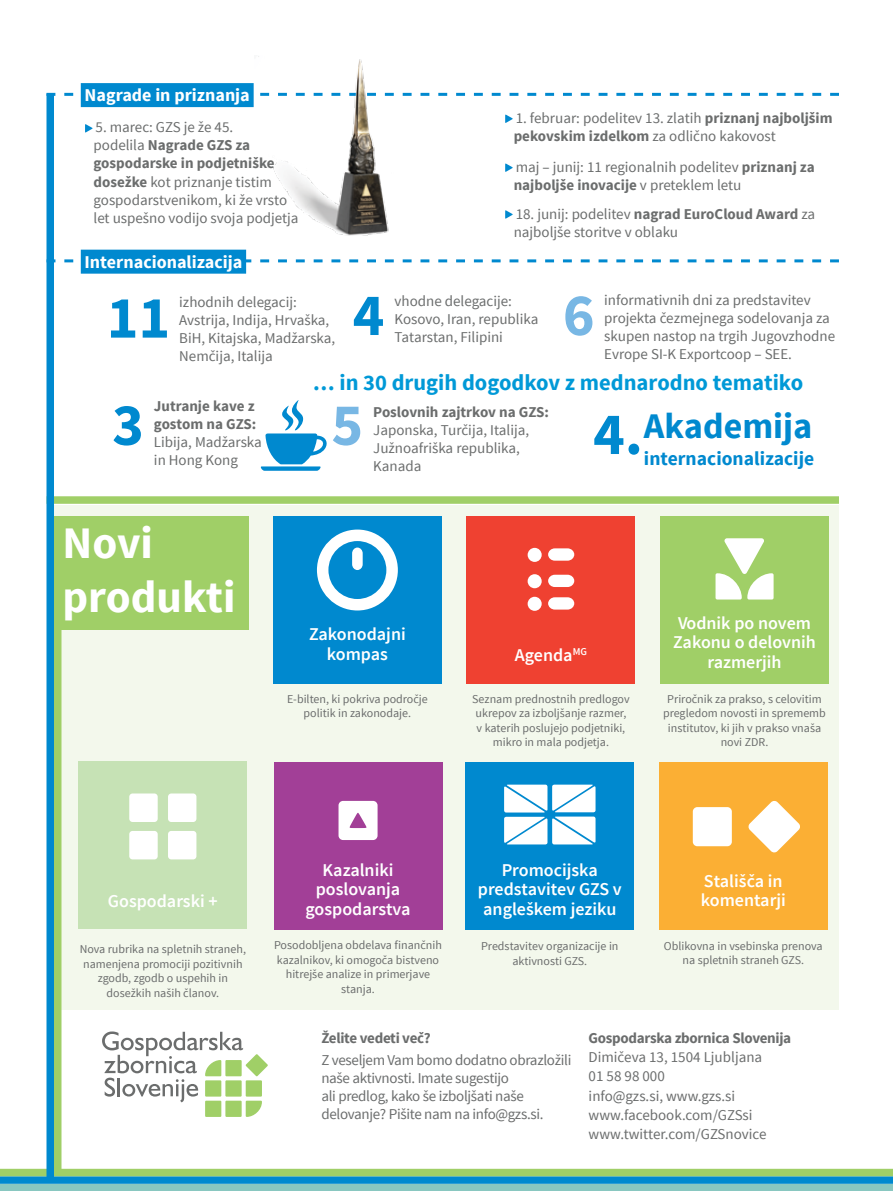
<style>
.page{position:relative;width:893px;height:1191px;background:#fff}
.page>*{position:absolute;margin:0;border:0;box-sizing:border-box;transform-origin:0 0}
.t1{font:700 60px "Source Sans Pro";color:#0089cf}
.t2{font:700 60px "Source Sans Pro";color:#78b7e4}
.t3{font:700 45px/54px "Source Sans Pro";color:#fff}
.t4{font:700 36px "Source Sans Pro";color:#0089cf}
.t5{font:700 22.5px "Source Sans Pro";color:#0099d7}
.t6{font:700 19.5px "Source Sans Pro";color:#0089cf}
.t7{font:600 18px/19.5px "Source Sans Pro";color:#fff;text-align:center}
.t8{font:700 18px "Source Sans Pro";color:#fff}
.t9{font:15px/18px "Source Sans Pro";color:#6b6d6d}
.t10{font:15px/18px "Source Sans Pro";letter-spacing:-.02em;color:#6b6d6d}
.t11{font:700 15px/18px "Source Sans Pro";color:#6b6d6d}
.t12{font:700 15px "Source Sans Pro";letter-spacing:-.02em;color:#6b6d6d}
.t13{font:12px/14.4px "Source Sans Pro";color:#6b6d6d;text-align:center}
.s1{font-weight:700}
.s2{font-size:60px}
</style>
<div class="page">
<div style="left:54px;top:505px;width:785px;height:504px;background:#f3f8ec"></div>
<svg style="left:102px;top:1031px;width:141px;height:71px"></svg>
<div style="left:225px;top:1100px;width:17px;height:17px;background:#a0cf67"></div>
<svg style="left:246px;top:1100px;width:16px;height:17px"></svg>
<div style="left:205px;top:1100px;width:16px;height:17px;background:#a0cf67"></div>
<svg style="left:246px;top:1054px;width:22px;height:22px"></svg>
<div style="left:205px;top:1080px;width:16px;height:16px;background:#a0cf67"></div>
<div style="left:246px;top:1080px;width:16px;height:16px;background:#a0cf67"></div>
<div style="left:225px;top:1080px;width:17px;height:16px;background:#a0cf67"></div>
<div style="left:225px;top:1060px;width:17px;height:16px;background:#a0cf67"></div>
<svg style="left:205px;top:1060px;width:16px;height:16px"></svg>
<div style="left:467px;top:516px;width:168px;height:167px;background:#ef4131"></div>
<svg style="left:548px;top:548px;width:26px;height:12px"></svg>
<div style="left:528px;top:548px;width:14px;height:14px;background:#fff;border-radius:50%"></div>
<svg style="left:548px;top:597px;width:26px;height:12px"></svg>
<div style="left:528px;top:597px;width:14px;height:14px;background:#fff;border-radius:50%"></div>
<svg style="left:548px;top:575px;width:26px;height:12px"></svg>
<div style="left:528px;top:574px;width:14px;height:14px;background:#fff;border-radius:50%"></div>
<div style="left:466px;top:762px;width:168px;height:168px;background:#0089cf"></div>
<svg style="left:504px;top:784px;width:91px;height:60px;background:#cde7f5"></svg>
<div style="left:79px;top:761px;width:168px;height:168px;background:#c6e2b5"></div>
<div style="left:129px;top:793px;width:29px;height:29px;background:#fff;border-radius:3px"></div>
<div style="left:168px;top:793px;width:28px;height:29px;background:#fff;border-radius:3px"></div>
<div style="left:129px;top:831px;width:29px;height:28px;background:#fff;border-radius:3px"></div>
<div style="left:168px;top:831px;width:28px;height:28px;background:#fff;border-radius:3px"></div>
<div style="left:660px;top:516px;width:169px;height:167px;background:#a0cf67"></div>
<svg style="left:724px;top:538px;width:40px;height:36px"></svg>
<svg style="left:715px;top:573px;width:27px;height:26px"></svg>
<svg style="left:747px;top:573px;width:27px;height:26px"></svg>
<div style="left:659px;top:762px;width:168px;height:168px;background:#fbaf34"></div>
<div style="left:693px;top:807px;width:39px;height:39px;background:#fff;border-radius:5px"></div>
<svg style="left:748px;top:801px;width:52px;height:52px"></svg>
<div style="left:273px;top:516px;width:169px;height:167px;background:#0089cf"></div>
<svg style="left:317px;top:529px;width:81px;height:81px"></svg>
<div style="left:274px;top:762px;width:168px;height:168px;background:#a23f97"></div>
<svg style="left:339px;top:801px;width:39px;height:39px;background:#f4e8f2"></svg>
<div style="left:54px;top:516px;width:194px;height:113px;background:#a0cf67"></div>
<div style="left:0;top:1183px;width:893px;height:8px;background:#89c7c0"></div>
<div style="left:0;top:1176px;width:893px;height:7px;background:#0089cf"></div>
<div style="left:0;top:1168px;width:893px;height:8px;background:#a0cf67"></div>
<div style="left:54px;top:541px;width:8px;height:631px;background:#a0cf67"></div>
<svg style="left:54px;top:259px;width:785px;height:3px"></svg>
<div style="left:47px;top:496px;width:792px;height:8px;background:#a0cf67"></div>
<div style="left:81px;top:250px;width:165px;height:24px;background:#0089cf"></div>
<svg style="left:260px;top:400px;width:67px;height:71px"></svg>
<svg style="left:46px;top:93px;width:793px;height:3px"></svg>
<svg style="left:505px;top:163px;width:8px;height:9px"></svg>
<svg style="left:505px;top:210px;width:8px;height:9px"></svg>
<svg style="left:505px;top:115px;width:8px;height:8px"></svg>
<img style="left:254px;top:56px;width:141px;height:180px">
<svg style="left:85px;top:124px;width:8px;height:8px"></svg>
<div style="left:81px;top:83px;width:173px;height:24px;background:#0089cf"></div>
<div style="left:46px;top:94px;width:8px;height:1086px;background:#0089cf"></div>
<p class="t8" style="left:85px;top:84px;width:167px">Nagrade in priznanja</p>
<p class="t9" style="left:94px;top:119px;width:206px">5. marec: GZS je že 45.<br>podelila <span class="s1">Nagrade GZS za gospodarske in podjetniške dosežke</span> kot priznanje tistim gospodarstvenikom, ki že vrsto let uspešno vodijo svoja podjetja</p>
<p class="t8" style="left:85px;top:250px;width:159px">Internacionalizacija</p>
<p class="t9" style="left:514px;top:109px;width:320px">1. februar: podelitev 13. zlatih <span class="s1">priznanj najboljšim pekovskim izdelkom</span> za odlično kakovost</p>
<p class="t9" style="left:514px;top:158px;width:302px">maj – junij: 11 regionalnih podelitev <span class="s1">priznanj za najboljše inovacije</span> v preteklem letu</p>
<p class="t9" style="left:514px;top:205px;width:303px">18. junij: podelitev <span class="s1">nagrad EuroCloud Award</span> za najboljše storitve v oblaku</p>
<h1 class="t1" style="left:107px;top:279px;width:65px">11</h1>
<p class="t9" style="left:179px;top:293px;width:157px">izhodnih delegacij:<br>Avstrija, Indija, Hrvaška,<br>BiH, Kitajska, Madžarska,<br>Nemčija, Italija</p>
<h1 class="t1" style="left:353px;top:276px;width:33px">4</h1>
<p class="t9" style="left:394px;top:292px;width:145px">vhodne delegacije:<br>Kosovo, Iran, republika<br>Tatarstan, Filipini</p>
<h1 class="t2" style="left:563px;top:276px;width:33px">6</h1>
<p class="t9" style="left:604px;top:291px;width:232px">informativnih dni za predstavitev projekta čezmejnega sodelovanja za skupen nastop na trgih Jugovzhodne Evrope SI-K Exportcoop – SEE.</p>
<h1 class="t1" style="left:112px;top:386px;width:33px">3</h1>
<p class="t11" style="left:154px;top:398px;width:104px">Jutranje kave z gostom na GZS:</p>
<p class="t9" style="left:154px;top:433px;width:109px">Libija, Madžarska in Hong Kong</p>
<h2 class="t3" style="left:63px;top:518px;width:175px">Novi produkti</h2>
<h3 class="t5" style="left:313px;top:368px;width:492px">… in 30 drugih dogodkov z mednarodno tematiko</h3>
<h1 class="t2" style="left:331px;top:386px;width:33px">5</h1>
<p class="t11" style="left:373px;top:404px;width:177px">Poslovnih zajtrkov na GZS:</p>
<p class="t9" style="left:373px;top:422px;width:157px">Japonska, Turčija, Italija,<br>Južnoafriška republika,<br>Kanada</p>
<h3 class="t4" style="left:593px;top:403px;width:221px"><span class="s2">4.</span>Akademija</h3>
<h3 class="t6" style="left:644px;top:446px;width:172px">internacionalizacije</h3>
<p class="t7" style="left:309px;top:625px;width:98px">Zakonodajni kompas</p>
<p class="t13" style="left:287px;top:692px;width:142px">E-bilten, ki pokriva področje politik in zakonodaje.</p>
<p class="t7" style="left:515px;top:646px;width:74px">Agenda<sup>MG</sup></p>
<p class="t13" style="left:472px;top:692px;width:159px">Seznam prednostnih predlogov ukrepov za izboljšanje razmer, v katerih poslujejo podjetniki, mikro in mala podjetja.</p>
<p class="t7" style="left:673px;top:613px;width:144px">Vodnik po novem<br>Zakonu o delovnih razmerjih</p>
<p class="t13" style="left:663px;top:692px;width:164px">Priročnik za prakso, s celovitim pregledom novosti in sprememb institutov, ki jih v prakso vnaša novi ZDR.</p>
<p class="t7" style="left:108px;top:891px;width:111px">Gospodarski +</p>
<p class="t13" style="left:80px;top:942px;width:168px">Nova rubrika na spletnih straneh, namenjena promociji pozitivnih zgodb, zgodb o uspehih in dosežkih naših članov.</p>
<p class="t7" style="left:306px;top:860px;width:106px">Kazalniki poslovanja gospodarstva</p>
<p class="t13" style="left:274px;top:938px;width:169px">Posodobljena obdelava finančnih kazalnikov, ki omogoča bistveno hitrejše analize in primerjave stanja.</p>
<p class="t7" style="left:478px;top:860px;width:145px">Promocijska predstavitev GZS v angleškem jeziku</p>
<p class="t13" style="left:481px;top:939px;width:139px">Predstavitev organizacije in aktivnosti GZS.</p>
<p class="t7" style="left:701px;top:871px;width:86px;text-align:left">Stališča in komentarji</p>
<p class="t13" style="left:664px;top:938px;width:160px">Oblikovna in vsebinska prenova na spletnih straneh GZS.</p>
<p class="t12" style="left:321px;top:1028px;width:111px">Želite vedeti več?</p>
<p class="t10" style="left:321px;top:1051px;width:252px">Z veseljem Vam bomo dodatno obrazložili naše aktivnosti. Imate sugestijo<br>ali predlog, kako še izboljšati naše delovanje? Pišite nam na info@gzs.si.</p>
<p class="t12" style="left:589px;top:1028px;width:204px">Gospodarska zbornica Slovenija</p>
<p class="t9" style="left:589px;top:1047px;width:179px;line-height:19.2px">Dimičeva 13, 1504 Ljubljana<br>01 58 98 000<br>info@gzs.si, www.gzs.si www.facebook.com/GZSsi www.twitter.com/GZSnovice</p>
</div>
